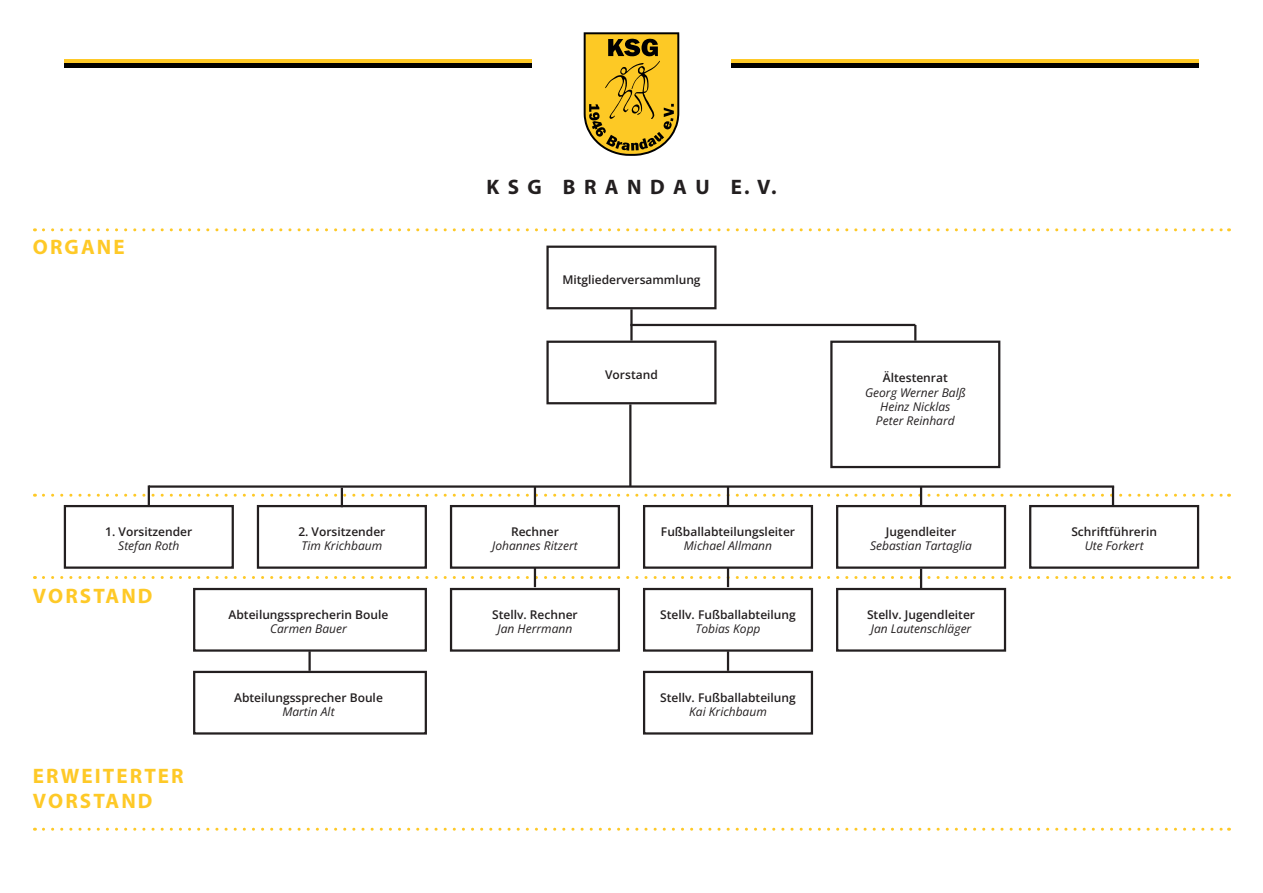
<style>
.page{position:relative;width:1263px;height:893px;background:#fff}
.page>*{position:absolute;margin:0;border:0;box-sizing:border-box;transform-origin:0 0}
.t1{font:700 21px/25.2px "Myriad Pro";letter-spacing:.1em;color:#fec927}
.t2{font:700 21px "Myriad Pro";color:#231f20}
.t3{font:600 12px/14.4px "Open Sans";color:#231f20;text-align:center}
.t4{font:italic 12px/14.4px "Open Sans";color:#231f20;text-align:center}
.s1{font-weight:400;font-style:italic}
.s2{font-weight:600;font-style:normal}
</style>
<div class="page">
<svg style="left:43px;top:228px;width:1186px;height:3px"></svg>
<svg style="left:43px;top:828px;width:1186px;height:3px"></svg>
<svg style="left:64px;top:60px;width:467px;height:4px;background:#be961d"></svg>
<hr style="left:64px;top:64px;width:467px;height:4px;background:#000">
<svg style="left:584px;top:32px;width:95px;height:124px;background:#c9a42d"></svg>
<svg style="left:731px;top:60px;width:468px;height:4px;background:#be961d"></svg>
<hr style="left:731px;top:64px;width:468px;height:4px;background:#000">
<div style="left:546px;top:246px;width:170px;height:63px;border:2px solid #231f20"></div>
<div style="left:546px;top:341px;width:170px;height:63px;border:2px solid #231f20"></div>
<div style="left:830px;top:341px;width:170px;height:127px;border:2px solid #231f20"></div>
<div style="left:836px;top:505px;width:170px;height:64px;border:2px solid #231f20"></div>
<div style="left:450px;top:505px;width:170px;height:64px;border:2px solid #231f20"></div>
<div style="left:64px;top:505px;width:170px;height:64px;border:2px solid #231f20"></div>
<div style="left:1029px;top:505px;width:170px;height:64px;border:2px solid #231f20"></div>
<div style="left:257px;top:505px;width:170px;height:64px;border:2px solid #231f20"></div>
<div style="left:643px;top:505px;width:170px;height:64px;border:2px solid #231f20"></div>
<div style="left:450px;top:588px;width:170px;height:64px;border:2px solid #231f20"></div>
<div style="left:193px;top:588px;width:234px;height:64px;border:2px solid #231f20"></div>
<div style="left:193px;top:671px;width:234px;height:64px;border:2px solid #231f20"></div>
<div style="left:643px;top:588px;width:170px;height:64px;border:2px solid #231f20"></div>
<div style="left:643px;top:671px;width:170px;height:64px;border:2px solid #231f20"></div>
<div style="left:836px;top:588px;width:170px;height:64px;border:2px solid #231f20"></div>
<hr style="left:630px;top:309px;width:3px;height:32px;background:#231f20">
<hr style="left:630px;top:324px;width:285px;height:2px;background:#231f20">
<svg style="left:914px;top:325px;width:2px;height:16px"></svg>
<hr style="left:629px;top:404px;width:2px;height:83px;background:#231f20">
<hr style="left:149px;top:485px;width:965px;height:3px;background:#231f20">
<hr style="left:148px;top:485px;width:2px;height:20px;background:#231f20">
<hr style="left:727px;top:651px;width:2px;height:20px;background:#231f20">
<hr style="left:308px;top:651px;width:3px;height:20px;background:#231f20">
<svg style="left:43px;top:568px;width:1186px;height:20px"></svg>
<svg style="left:43px;top:487px;width:1186px;height:20px"></svg>
<p class="t1" style="left:33px;top:234px;width:93px">ORGANE</p>
<p class="t3" style="left:105px;top:524px;width:89px">1. Vorsitzender</p>
<p class="t4" style="left:118px;top:538px;width:63px">Stefan Roth</p>
<p class="t1" style="left:33px;top:582px;width:121px">VORSTAND</p>
<p class="t1" style="left:33px;top:762px;width:152px">ERWEITERTER<br>VORSTAND</p>
<p class="t3" style="left:298px;top:524px;width:89px">2. Vorsitzender</p>
<p class="t4" style="left:302px;top:538px;width:82px">Tim Krichbaum</p>
<p class="t3" style="left:229px;top:607px;width:161px">Abteilungssprecherin Boule<br><span class="s1">Carmen Bauer</span></p>
<p class="t3" style="left:234px;top:690px;width:150px">Abteilungssprecher Boule<br><span class="s1">Martin Alt</span></p>
<p class="t2" style="left:486px;top:174px;width:292px">K S G B R A N D A U E. V.</p>
<p class="t3" style="left:562px;top:272px;width:140px">Mitgliederversammlung</p>
<p class="t3" style="left:605px;top:367px;width:54px">Vorstand</p>
<p class="t4" style="left:865px;top:370px;width:102px"><span class="s2">Ältestenrat<br></span>Georg Werner Balß<br>Heinz Nicklas<br>Peter Reinhard</p>
<p class="t3" style="left:511px;top:524px;width:49px">Rechner</p>
<p class="t4" style="left:492px;top:538px;width:87px">Johannes Ritzert</p>
<p class="t3" style="left:492px;top:607px;width:87px">Stellv. Rechner</p>
<p class="t4" style="left:498px;top:621px;width:76px">Jan Herrmann</p>
<p class="t3" style="left:661px;top:524px;width:136px">Fußballabteilungsleiter</p>
<p class="t4" style="left:684px;top:538px;width:90px">Michael Allmann</p>
<p class="t3" style="left:660px;top:607px;width:137px">Stellv. Fußballabteilung</p>
<p class="t4" style="left:695px;top:621px;width:67px">Tobias Kopp</p>
<p class="t3" style="left:660px;top:690px;width:137px">Stellv. Fußballabteilung</p>
<p class="t4" style="left:689px;top:704px;width:79px">Kai Krichbaum</p>
<p class="t4" style="left:870px;top:524px;width:104px"><span class="s2">Jugendleiter<br></span>Sebastian Tartaglia</p>
<p class="t3" style="left:1071px;top:524px;width:87px">Schriftführerin</p>
<p class="t4" style="left:1085px;top:538px;width:60px">Ute Forkert</p>
<p class="t3" style="left:867px;top:607px;width:110px">Stellv. Jugendleiter<br><span class="s1">Jan Lautenschläger</span></p>
</div>
